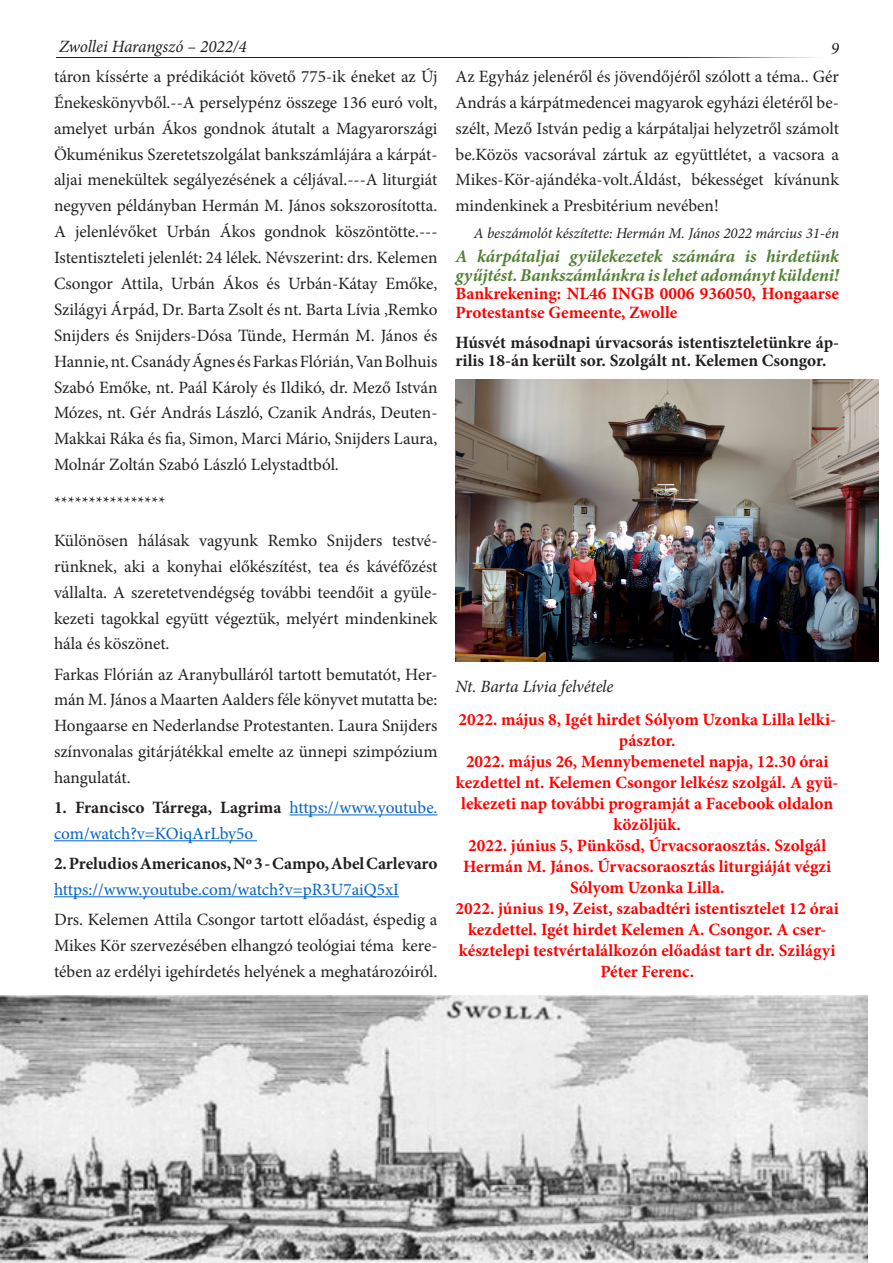
<style>
.page{position:relative;width:893px;height:1263px;background:#fff}
.page>*{position:absolute;margin:0;border:0;box-sizing:border-box;transform-origin:0 0}
.t1{font:italic 700 18px/19.2px "Minion Pro";letter-spacing:-.005em;color:#538135}
.t2{font:17.25px/25.8px "Minion Pro";color:#231f20;text-align:justify}
.t3{font:700 17.25px/21px "Minion Pro";color:#f00}
.t4{font:700 17.25px/26px "Minion Pro";color:#231f20}
.t5{font:17.25px/25.8px "Minion Pro";color:#0563c1}
.t6{font:italic 17.25px "Minion Pro";letter-spacing:-.01em;color:#231f20}
.t7{font:italic 15px "Minion Pro";letter-spacing:-.005em;color:#231f20}
.s1{font-weight:700;color:#231f20}
.s2{font-weight:400;color:#0563c1}
</style>
<div class="page">
<hr style="left:290px;top:814px;width:147px;height:1px;background:#0563c1">
<hr style="left:54px;top:840px;width:203px;height:1px;background:#0563c1">
<hr style="left:54px;top:896px;width:345px;height:1px;background:#0563c1">
<img style="left:455px;top:379px;width:423px;height:282px">
<img style="left:57px;top:57px;width:761px;height:1px">
<img style="left:1px;top:995px;width:866px;height:268px">
<p class="t6" style="left:59px;top:34px;width:189px">Zwollei Harangszó – 2022/4</p>
<p class="t6" style="left:831px;top:37px;width:10px">9</p>
<p class="t2" style="left:54px;top:64px;width:385px">táron kíssérte a prédikációt követő 775-ik éneket az Új Énekeskönyvből.--A perselypénz összege 136 euró volt, amelyet urbán Ákos gondnok átutalt a Magyarországi Ökuménikus Szeretetszolgálat bankszámlájára a kárpát&shy;aljai menekültek segályezésének a céljával.---A liturgiát negyven példányban Hermán M. János sokszorosította.<br>A jelenlévőket Urbán Ákos gondnok köszöntötte.--- Istentiszteleti jelenlét: 24 lélek. Névszerint: drs. Kelemen Csongor Attila, Urbán Ákos és Urbán-Kátay Emőke, Szilágyi Árpád, Dr. Barta Zsolt és nt. Barta Lívia ,Remko Snijders és Snijders-Dósa Tünde, Hermán M. János és Hannie, nt. Csanády Ágnes és Farkas Flórián, Van Bolhuis Szabó Emőke, nt. Paál Károly és Ildikó, dr. Mező István Mózes, nt. Gér András László, Czanik András, Deuten-Makkai Ráka és fia, Simon, Marci Mário, Snijders Laura, Molnár Zoltán Szabó László Lelystadtból.</p>
<p class="t2" style="left:54px;top:490px;width:113px">****************</p>
<p class="t2" style="left:54px;top:528px;width:385px">Különösen hálásak vagyunk Remko Snijders testvé&shy;rünknek, aki a konyhai előkészítést, tea és kávéfőzést vállalta. A szeretetvendégség további teendőit a gyüle&shy;kezeti tagokkal együtt végeztük, melyért mindenkinek hála és köszönet.</p>
<p class="t2" style="left:54px;top:661px;width:385px">Farkas Flórián az Aranybulláról tartott bemutatót, Her&shy;mán M. János a Maarten Aalders féle könyvet mutatta be:<br>Hongaarse en Nederlandse Protestanten. Laura Snijders színvonalas gitárjátékkal emelte az ünnepi szimpózium hangulatát.</p>
<p class="t5" style="left:54px;top:795px;width:385px"><span class="s1">1. Francisco Tárrega, Lagrima</span> https://www.youtube. com/watch?v=KOiqArLby5o</p>
<p class="t4" style="left:54px;top:850px;width:385px">2. Preludios Americanos, Nº 3 - Campo, Abel Carlevaro <span class="s2">https://www.youtube.com/watch?v=pR3U7aiQ5xI</span></p>
<p class="t2" style="left:54px;top:907px;width:385px">Drs. Kelemen Attila Csongor tartott előadást, éspedig a Mikes Kör szervezésében elhangzó teológiai téma kere&shy;tében az erdélyi igehírdetés helyének a meghatározóiról.</p>
<p class="t2" style="left:455px;top:64px;width:385px">Az Egyház jelenéről és jövendőjéről szólott a téma.. Gér András a kárpátmedencei magyarok egyházi életéről be&shy;szélt, Mező István pedig a kárpátaljai helyzetről számolt be.Közös vacsorával zártuk az együttlétet, a vacsora a Mikes-Kör-ajándéka-volt.Áldást, békességet kívánunk mindenkinek a Presbitérium nevében!</p>
<p class="t7" style="left:474px;top:223px;width:367px">A beszámolót készítette: Hermán M. János 2022 március 31-én</p>
<p class="t1" style="left:455px;top:246px;width:385px">A kárpátaljai gyülekezetek számára is hirdetünk gyűjtést. Bankszámlánkra is lehet adományt küldeni!</p>
<p class="t3" style="left:455px;top:284px;width:385px;line-height:18.5px">Bankrekening: NL46 INGB 0006 936050, Hongaarse<br>Protestantse Gemeente, Zwolle</p>
<p class="t4" style="left:455px;top:333px;width:385px;line-height:18.5px">Húsvét másodnapi úrvacsorás istentiszteletünkre áp&shy;rilis 18-án került sor. Szolgált nt. Kelemen Csongor.</p>
<p class="t6" style="left:455px;top:674px;width:159px">Nt. Barta Lívia felvétele</p>
<p class="t3" style="left:455px;top:708px;width:385px;text-align:center">2022. május 8, Igét hirdet Sólyom Uzonka Lilla lelki&shy;pásztor.<br>2022. május 26, Mennybemenetel napja, 12.30 órai kezdettel nt. Kelemen Csongor lelkész szolgál. A gyü&shy;lekezeti nap további programját a Facebook oldalon közöljük.<br>2022. június 5, Pünkösd, Úrvacsoraosztás. Szolgál Hermán M. János. Úrvacsoraosztás liturgiáját végzi Sólyom Uzonka Lilla.<br>2022. június 19, Zeist, szabadtéri istentisztelet 12 órai kezdettel. Igét hirdet Kelemen A. Csongor. A cser&shy;késztelepi testvértalálkozón előadást tart dr. Szilágyi Péter Ferenc.</p>
</div>
